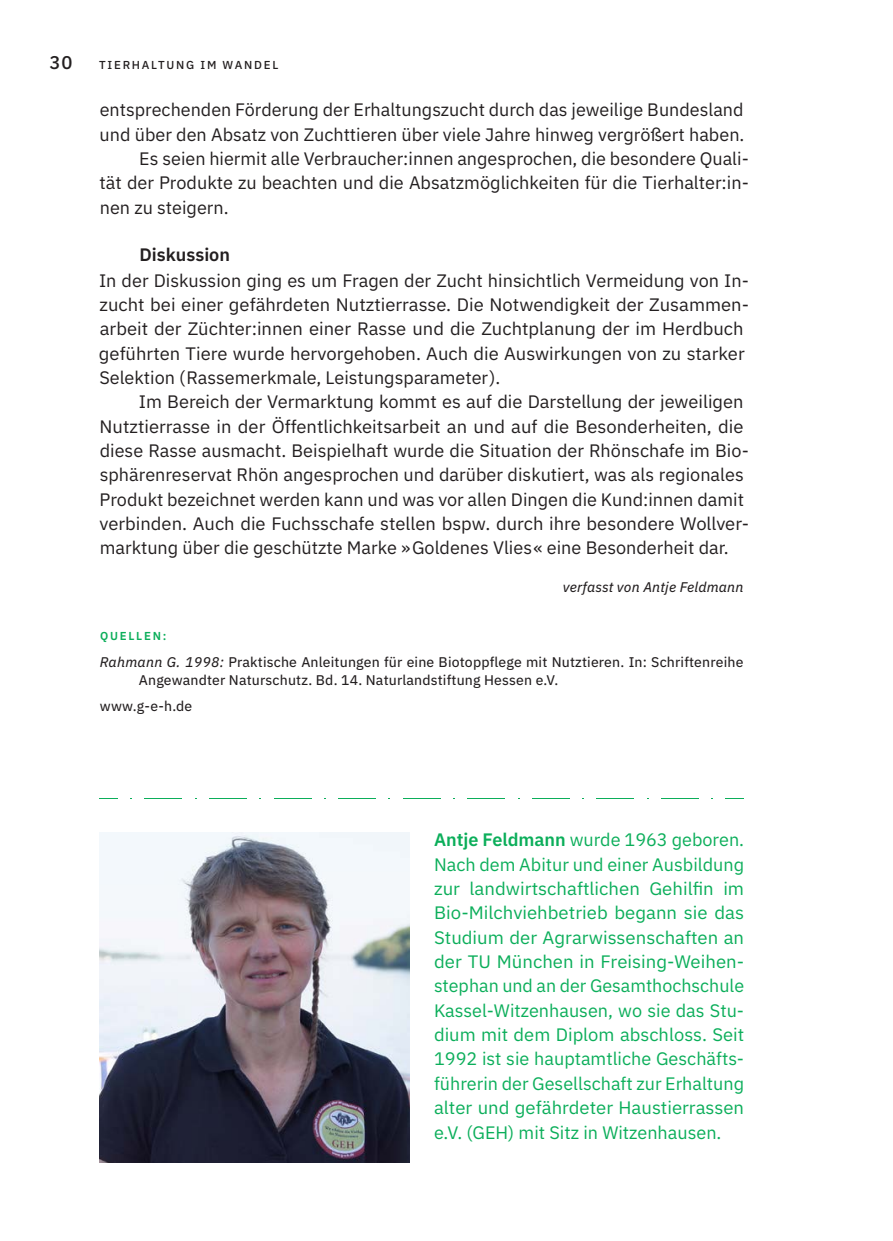
<style>
.page{position:relative;width:893px;height:1241px;background:#fff}
.page>*{position:absolute;margin:0;border:0;box-sizing:border-box;transform-origin:0 0}
.t1{font:500 18.38px "IBM Plex Sans";color:#231f20}
.t2{font:18.03px/24.3px "IBM Plex Sans";color:#231f20}
.t3{font:18.03px/24.3px "IBM Plex Sans";color:#0bae5a;text-align:justify}
.t4{font:600 18.03px "IBM Plex Sans";color:#231f20}
.t5{font:14px/18px "IBM Plex Sans Text";letter-spacing:.01em;color:#231f20}
.t6{font:italic 14px "IBM Plex Sans Text";letter-spacing:.01em;color:#231f20}
.t7{font:500 11.55px "IBM Plex Sans";letter-spacing:.15em;color:#231f20}
.t8{font:600 11.55px "IBM Plex Sans";color:#0bae5a}
.s1{font-style:italic}
.s2{font-weight:600}
</style>
<div class="page">
<img style="left:99px;top:832px;width:310px;height:330px">
<hr style="left:403px;top:797px;width:37px;height:1px;background:#0bae5a">
<hr style="left:338px;top:797px;width:38px;height:1px;background:#0bae5a">
<hr style="left:144px;top:797px;width:38px;height:1px;background:#0bae5a">
<hr style="left:209px;top:797px;width:38px;height:1px;background:#0bae5a">
<hr style="left:274px;top:797px;width:37px;height:1px;background:#0bae5a">
<hr style="left:661px;top:797px;width:38px;height:1px;background:#0bae5a">
<hr style="left:597px;top:797px;width:37px;height:1px;background:#0bae5a">
<hr style="left:467px;top:797px;width:38px;height:1px;background:#0bae5a">
<hr style="left:532px;top:797px;width:38px;height:1px;background:#0bae5a">
<p class="t1" style="left:50px;top:49px;width:24px">30</p>
<p class="t7" style="left:99px;top:56px;width:181px">TIERHALTUNG IM WANDEL</p>
<p class="t2" style="left:100px;top:96px;width:645px">entsprechenden Förderung der Erhaltungszucht durch das jeweilige Bundesland</p>
<p class="t2" style="left:100px;top:120px;width:646px">und über den Absatz von Zuchttieren über viele Jahre hinweg vergrößert haben.</p>
<p class="t2" style="left:139px;top:145px;width:611px">Es seien hiermit alle Verbraucher:innen angesprochen, die besondere Quali-</p>
<p class="t2" style="left:100px;top:169px;width:651px">tät der Produkte zu beachten und die Absatzmöglichkeiten für die Tierhalter:in-</p>
<p class="t2" style="left:100px;top:193px;width:130px">nen zu steigern.</p>
<p class="t4" style="left:140px;top:241px;width:92px">Diskussion</p>
<p class="t2" style="left:99px;top:266px;width:652px">In der Diskussion ging es um Fragen der Zucht hinsichtlich Vermeidung von In&shy;zucht bei einer gefährdeten Nutztierrasse. Die Notwendigkeit der Zusammen&shy;arbeit der Züchter:innen einer Rasse und die Zuchtplanung der im Herdbuch geführten Tiere wurde hervorgehoben. Auch die Auswirkungen von zu starker Selektion (Rassemerkmale, Leistungsparameter).</p>
<p class="t2" style="left:100px;top:388px;width:651px;text-indent:39px">Im Bereich der Vermarktung kommt es auf die Darstellung der jeweiligen Nutztierrasse in der Öffentlichkeitsarbeit an und auf die Besonderheiten, die diese Rasse ausmacht. Beispielhaft wurde die Situation der Rhönschafe im Bio&shy;sphärenreservat Rhön angesprochen und darüber diskutiert, was als regionales Produkt bezeichnet werden kann und was vor allen Dingen die Kund:innen damit verbinden. Auch die Fuchsschafe stellen bspw. durch ihre besondere Wollver&shy;marktung über die geschützte Marke »Goldenes Vlies« eine Besonderheit dar.</p>
<p class="t6" style="left:563px;top:576px;width:182px">verfasst von Antje Feldmann</p>
<p class="t8" style="left:100px;top:626px;width:68px">QUELLEN:</p>
<p class="t5" style="left:139px;top:651px;width:606px;text-indent:-39px"><span class="s1">Rahmann G. 1998:</span> Praktische Anleitungen für eine Biotoppflege mit Nutztieren. In: Schriftenreihe<br>Angewandter Naturschutz. Bd. 14. Naturlandstiftung Hessen e.V.</p>
<p class="t5" style="left:100px;top:695px;width:94px">www.g-e-h.de</p>
<p class="t3" style="left:434px;top:826px;width:312px"><span class="s2">Antje Feldmann</span> wurde 1963 geboren.<br>Nach dem Abitur und einer Ausbildung zur landwirtschaftlichen Gehilfin im Bio-Milchviehbetrieb begann sie das Studium der Agrarwissenschaften an der TU München in Freising-Weihen&shy;stephan und an der Gesamthochschule Kassel-Witzenhausen, wo sie das Stu&shy;dium mit dem Diplom abschloss. Seit 1992 ist sie hauptamtliche Geschäfts&shy;führerin der Gesellschaft zur Erhaltung alter und gefährdeter Haustierrassen e.V. (GEH) mit Sitz in Witzenhausen.</p>
</div>
